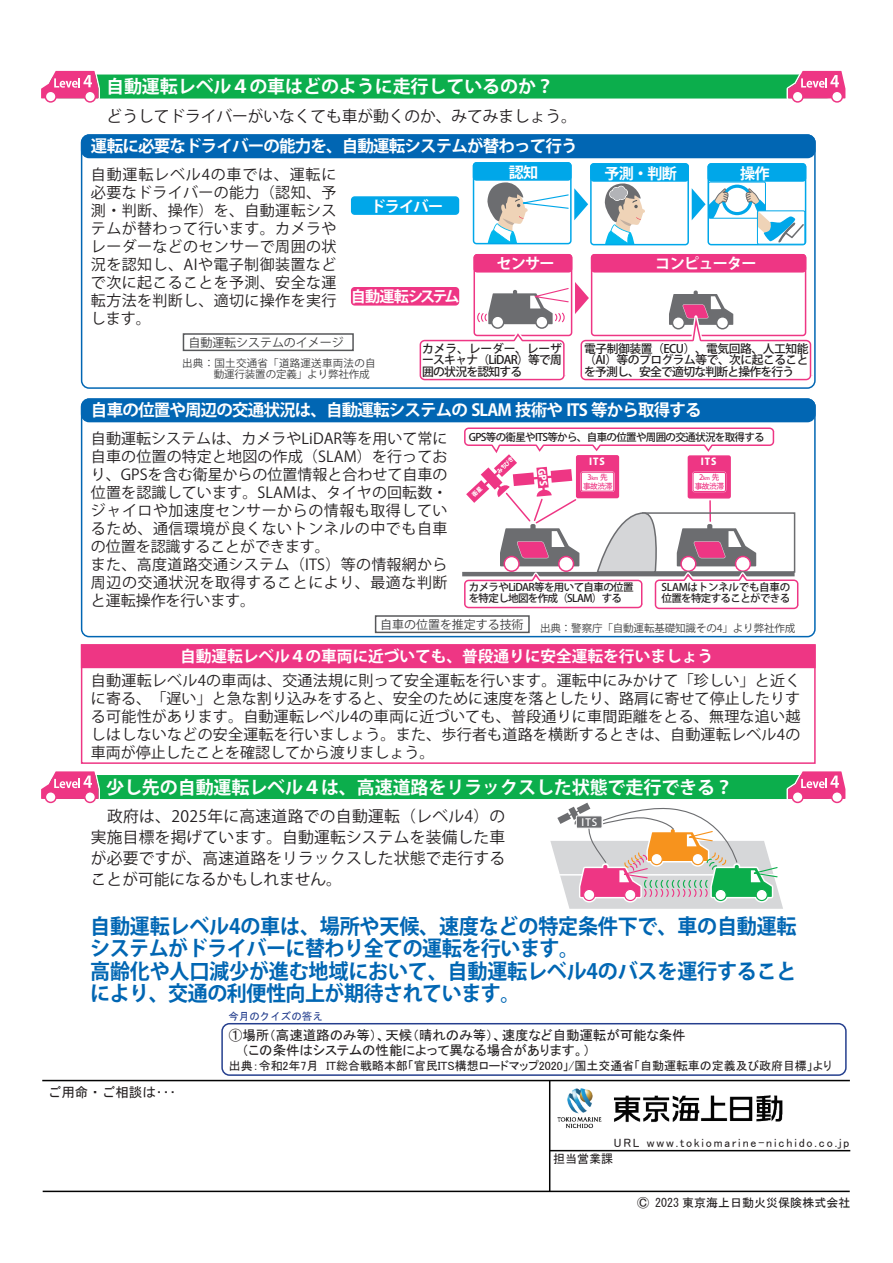
<style>
.page{position:relative;width:893px;height:1263px;background:#fff}
.page>*{position:absolute;margin:0;border:0;box-sizing:border-box;transform-origin:0 0}
.t1{font:700 21px/22.5px "Koz Go Pro";letter-spacing:-.01em;color:#0166b3;scale:.95 1}
.t2{font:700 18px "Koz Go Pr 6 N";letter-spacing:-.005em;color:#fff}
.t3{font:700 16.5px "Koz Go Pr 6 N";letter-spacing:-.05em;color:#fff}
.t4{font:15.75px/21px "Koz Go Pro";letter-spacing:-.005em;color:#231f20;text-align:justify}
.t5{font:700 15.75px "Koz Go Pro";letter-spacing:-.005em;color:#fff}
.t6{font:700 15.15px "Koz Go Pr 6 N";letter-spacing:-.05em;color:#fff}
.t7{font:15px/18px "Koz Go Pro";letter-spacing:.015em;color:#231f20;text-align:justify}
.t8{font:13.5px/15px "MS P Gothic";letter-spacing:-.005em;color:#231f20}
.t9{font:13.5px "MS Gothic";color:#231f20}
.t10{font:12px "MS P Gothic";letter-spacing:-.005em;color:#231f20}
.t11{font:12px "MS P Gothic";letter-spacing:.155em;color:#231f20}
.t12{font:12px "Koz Go Pro";letter-spacing:-.005em;color:#3e3e3f}
.t13{font:12px "MS Gothic";color:#231f20}
.t14{font:500 11.7px/11.7px "Koz Go Pr 6 N";letter-spacing:-.06em;color:#231f20;text-align:justify}
.t15{font:500 10.5px/10.5px "Koz Go Pr 6 N";letter-spacing:-.06em;color:#231f20}
.t16{font:10.5px/11.2px "Koz Go Pro";letter-spacing:.025em;color:#3e3e3f}
.t17{font:500 10.5px/10.5px "Koz Go Pr 6 N";letter-spacing:-.025em;color:#231f20}
.t18{font:10.5px "Koz Go Pro";letter-spacing:-.01em;color:#3e3e3f}
.t19{font:10.5px "MS Gothic";color:#253f8e}
.t20{font:500 10.05px "Koz Go Pr 6 N";color:#fff}
.t21{font:800 9.6px "Koz Go Pr 6 N";letter-spacing:.1em;color:#fff}
.t22{font:500 7.65px/8.9px "Koz Go Pr 6 N";letter-spacing:-.05em;color:#ee3684;text-align:center}
.t23{font:800 5.7px "Koz Go Pr 6 N";color:#fff}
.s1{font-size:5.1px}
</style>
<div class="page">
<img style="left:550px;top:1081px;width:241px;height:55px">
<hr style="left:549px;top:1080px;width:1px;height:111px;background:#030303">
<hr style="left:550px;top:1150px;width:300px;height:1px;background:#030303">
<hr style="left:43px;top:1190px;width:807px;height:2px;background:#030303">
<hr style="left:42px;top:1080px;width:808px;height:1px;background:#030303">
<div style="left:221px;top:1023px;width:626px;height:53px;border:2px solid #253f8e;border-radius:8px"></div>
<div style="left:82px;top:135px;width:733px;height:23px;background:#0166b3;border-radius:8px"></div>
<div style="left:81px;top:134px;width:735px;height:24px;border:2px solid #0166b3;border-radius:8px"></div>
<div style="left:49px;top:75px;width:787px;height:24px;background:#0cae4c;border-radius:10px"></div>
<svg style="left:41px;top:70px;width:59px;height:33px"></svg>
<svg style="left:786px;top:70px;width:60px;height:33px"></svg>
<div style="left:49px;top:775px;width:787px;height:24px;background:#0cae4c;border-radius:10px"></div>
<svg style="left:41px;top:771px;width:59px;height:33px"></svg>
<div style="left:82px;top:399px;width:733px;height:23px;background:#0166b3;border-radius:8px"></div>
<div style="left:81px;top:398px;width:735px;height:24px;border:2px solid #0166b3;border-radius:8px"></div>
<div style="left:81px;top:134px;width:735px;height:255px;border:2px solid #0166b3;border-radius:8px"></div>
<div style="left:473px;top:254px;width:99px;height:82px;border:2px solid #ee3684;border-radius:3px"></div>
<div style="left:474px;top:255px;width:98px;height:17px;background:#ee3684;border-radius:3px"></div>
<div style="left:473px;top:254px;width:99px;height:19px;border:2px solid #ee3684;border-radius:3px"></div>
<div style="left:592px;top:255px;width:214px;height:17px;background:#ee3684;border-radius:3px"></div>
<div style="left:591px;top:254px;width:215px;height:19px;border:2px solid #ee3684;border-radius:3px"></div>
<div style="left:352px;top:288px;width:106px;height:17px;background:#ee3684;border-radius:3px"></div>
<div style="left:351px;top:287px;width:108px;height:19px;border:2px solid #ee3684;border-radius:3px"></div>
<div style="left:473px;top:162px;width:99px;height:82px;border:2px solid #00a7e9;border-radius:3px"></div>
<div style="left:473px;top:163px;width:98px;height:17px;background:#00a7e9;border-radius:3px"></div>
<div style="left:473px;top:162px;width:99px;height:19px;border:2px solid #00a7e9;border-radius:3px"></div>
<svg style="left:604px;top:183px;width:41px;height:59px"></svg>
<div style="left:590px;top:163px;width:99px;height:82px;border:2px solid #00a7e9;border-radius:3px"></div>
<div style="left:591px;top:164px;width:97px;height:17px;background:#00a7e9;border-radius:3px"></div>
<div style="left:590px;top:163px;width:99px;height:19px;border:2px solid #00a7e9;border-radius:3px"></div>
<div style="left:708px;top:164px;width:98px;height:17px;background:#00a7e9;border-radius:3px"></div>
<div style="left:707px;top:163px;width:99px;height:19px;border:2px solid #00a7e9;border-radius:3px"></div>
<div style="left:708px;top:182px;width:58px;height:37px;border:1px solid #00a7e9;border-radius:2px"></div>
<div style="left:757px;top:210px;width:48px;height:35px;border:1px solid #00a7e9;border-radius:2px"></div>
<svg style="left:482px;top:182px;width:106px;height:62px"></svg>
<svg style="left:692px;top:185px;width:113px;height:59px"></svg>
<div style="left:352px;top:197px;width:106px;height:17px;background:#00a7e9;border-radius:3px"></div>
<div style="left:351px;top:196px;width:108px;height:19px;border:2px solid #00a7e9;border-radius:3px"></div>
<div style="left:183px;top:333px;width:171px;height:18px;border:2px solid #57585a"></div>
<div style="left:375px;top:615px;width:155px;height:18px;border:2px solid #57585a"></div>
<hr style="left:462px;top:572px;width:333px;height:4px;background:#898a8d">
<div style="left:81px;top:398px;width:735px;height:239px;border:2px solid #0166b3;border-radius:8px"></div>
<svg style="left:550px;top:771px;width:296px;height:138px"></svg>
<div style="left:576px;top:816px;width:26px;height:12px;background:#6c6d70"></div>
<div style="left:576px;top:815px;width:26px;height:13px;border:1px solid #fff"></div>
<div style="left:81px;top:644px;width:735px;height:24px;background:#ee3684"></div>
<div style="left:81px;top:644px;width:735px;height:120px;border:2px solid #ee3684"></div>
<svg style="left:418px;top:287px;width:151px;height:94px"></svg>
<svg style="left:575px;top:282px;width:238px;height:99px"></svg>
<svg style="left:463px;top:427px;width:336px;height:183px"></svg>
<p class="t2" style="left:106px;top:77px;width:449px">自動運転レベル４の車はどのように走行しているのか？</p>
<p class="t4" style="left:91px;top:106px;width:487px">　どうしてドライバーがいなくても車が動くのか、みてみましょう。</p>
<p class="t3" style="left:91px;top:137px;width:488px">運転に必要なドライバーの能力を、自動運転システムが替わって行う</p>
<p class="t7" style="left:91px;top:166px;width:247px">自動運転レベル4の車では、運転に必要なドライバーの能力（認知、予測・判断、操作）を、自動運転システムが替わって行います。カメラやレーダーなどのセンサーで周囲の状況を認知し、AIや電子制御装置などで次に起こることを予測、安全な運転方法を判断し、適切に操作を実行します。</p>
<p class="t6" style="left:371px;top:198px;width:74px">ドライバー</p>
<p class="t6" style="left:351px;top:288px;width:110px">自動運転システム</p>
<p class="t6" style="left:509px;top:164px;width:31px">認知</p>
<p class="t6" style="left:604px;top:165px;width:74px">予測・判断</p>
<p class="t6" style="left:740px;top:165px;width:31px">操作</p>
<p class="t6" style="left:496px;top:255px;width:60px">センサー</p>
<p class="t6" style="left:655px;top:255px;width:103px">コンピューター</p>
<p class="t12" style="left:188px;top:335px;width:157px">自動運転システムのイメージ</p>
<p class="t16" style="left:214px;top:358px;width:163px;text-indent:-32px">出典：国土交通省「道路運送車両法の自動運行装置の定義」より弊社作成</p>
<p class="t14" style="left:422px;top:343px;width:141px">カメラ、レーダー、レーザースキャナ（LiDAR）等で周囲の状況を認知する</p>
<p class="t14" style="left:584px;top:343px;width:226px">電子制御装置（ECU）、電気回路、人工知能（AI）等のプログラム等で、次に起こることを予測し、安全で適切な判断と操作を行う</p>
<p class="t3" style="left:91px;top:401px;width:612px">自車の位置や周辺の交通状況は、自動運転システムの SLAM 技術や ITS 等から取得する</p>
<p class="t7" style="left:91px;top:430px;width:358px;text-align:left">自動運転システムは、カメラやLiDAR等を用いて常に自車の位置の特定と地図の作成（SLAM）を行っており、GPSを含む衛星からの位置情報と合わせて自車の位置を認識しています。SLAMは、タイヤの回転数・ジャイロや加速度センサーからの情報も取得しているため、通信環境が良くないトンネルの中でも自車の位置を認識することができます。<br>また、高度道路交通システム（ITS）等の情報網から周辺の交通状況を取得することにより、最適な判断と運転操作を行います。</p>
<p class="t15" style="left:469px;top:432px;width:297px">GPS等の衛星やITS等から、自車の位置や周囲の交通状況を取得する</p>
<p class="t23" style="left:496px;top:470px;width:22px;rotate:-44deg">みちびき</p>
<p class="t21" style="left:701px;top:456px;width:17px">ITS</p>
<p class="t22" style="left:695px;top:473px;width:31px">2<span class="s1">km</span> 先事故渋滞</p>
<p class="t21" style="left:589px;top:456px;width:17px">ITS</p>
<p class="t22" style="left:583px;top:473px;width:31px">3<span class="s1">km</span> 先事故渋滞</p>
<p class="t15" style="left:469px;top:582px;width:166px">カメラやLiDAR等を用いて自車の位置を特定し地図を作成（SLAM）する</p>
<p class="t17" style="left:661px;top:582px;width:130px">SLAMはトンネルでも自車の位置を特定することができる</p>
<p class="t12" style="left:380px;top:617px;width:145px">自車の位置を推定する技術</p>
<p class="t18" style="left:540px;top:622px;width:257px">出典：警察庁「自動運転基礎知識その4」より弊社作成</p>
<p class="t5" style="left:164px;top:646px;width:550px">　自動運転レベル４の車両に近づいても、普段通りに安全運転を行いましょう</p>
<p class="t7" style="left:91px;top:672px;width:711px">自動運転レベル4の車両は、交通法規に則って安全運転を行います。運転中にみかけて「珍しい」と近くに寄る、「遅い」と急な割り込みをすると、安全のために速度を落としたり、路肩に寄せて停止したりする可能性があります。自動運転レベル4の車両に近づいても、普段通りに車間距離をとる、無理な追い越しはしないなどの安全運転を行いましょう。また、歩行者も道路を横断するときは、自動運転レベル4の車両が停止したことを確認してから渡りましょう。</p>
<p class="t2" style="left:106px;top:777px;width:628px">少し先の自動運転レベル４は、高速道路をリラックスした状態で走行できる？</p>
<p class="t4" style="left:91px;top:806px;width:416px">　政府は、2025年に高速道路での自動運転（レベル4）の実施目標を掲げています。自動運転システムを装備した車が必要ですが、高速道路をリラックスした状態で走行することが可能になるかもしれません。</p>
<p class="t20" style="left:582px;top:817px;width:17px">ITS</p>
<h1 class="t1" style="left:90px;top:916px;width:745px">自動運転レベル4の車は、場所や天候、速度などの特定条件下で、車の自動運転システムがドライバーに替わり全ての運転を行います。<br>高齢化や人口減少が進む地域において、自動運転レベル4のバスを運行することにより、交通の利便性向上が期待されています。</h1>
<p class="t19" style="left:228px;top:1011px;width:96px">今月のクイズの答え</p>
<p class="t8" style="left:229px;top:1028px;width:458px">①場所（高速道路のみ等）、天候（晴れのみ等）、速度など自動運転が可能な条件　 （この条件はシステムの性能によって異なる場合があります。）</p>
<p class="t10" style="left:229px;top:1060px;width:605px">出典：令和2年7月　IT総合戦略本部「官民ITS構想ロードマップ2020」/国土交通省「自動運転車の定義及び政府目標」より</p>
<p class="t9" style="left:48px;top:1086px;width:130px">ご用命・ご相談は･･･</p>
<p class="t11" style="left:614px;top:1137px;width:237px">URL www.tokiomarine-nichido.co.jp</p>
<p class="t13" style="left:553px;top:1153px;width:61px">担当営業課</p>
<p class="t13" style="left:637px;top:1197px;width:214px">Ⓒ 2023 東京海上日動火災保険株式会社</p>
</div>
